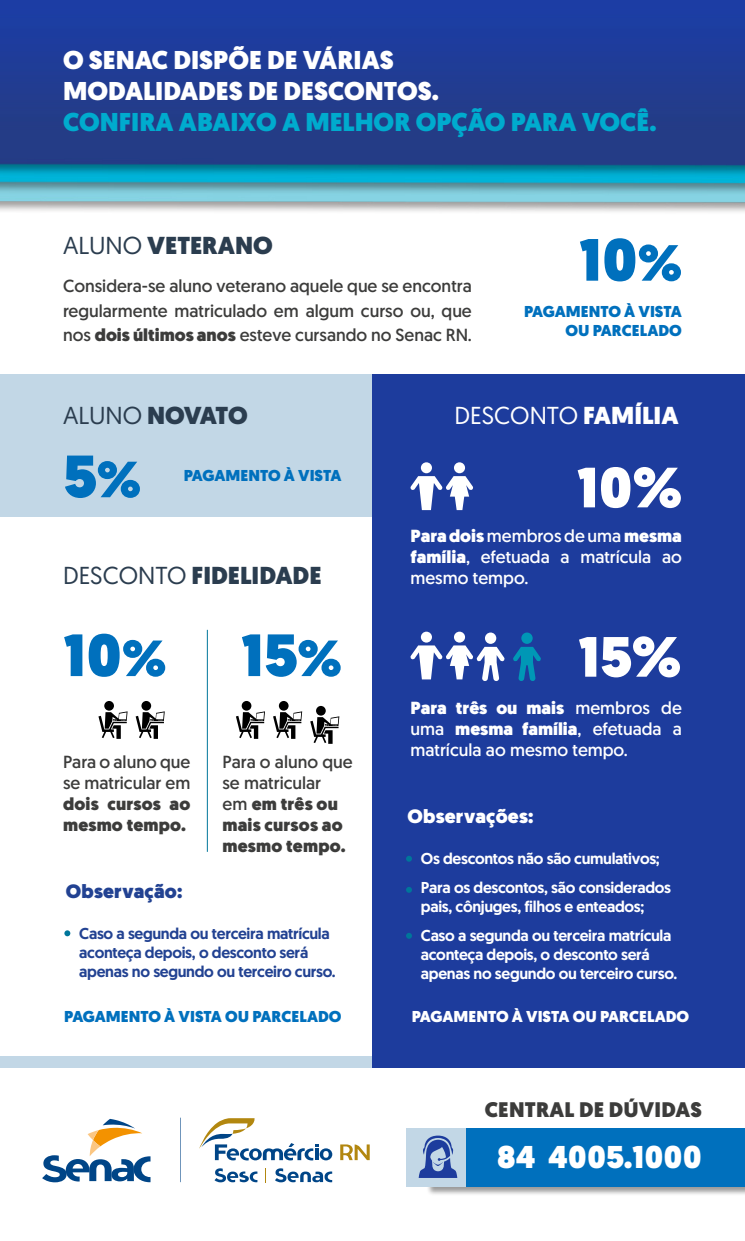
<style>
.page{position:relative;width:745px;height:1241px;background:#fff}
.page>*{position:absolute;margin:0;border:0;box-sizing:border-box;transform-origin:0 0}
.t1{font:900 59.5px "Geomanist";color:#0070bd}
.t2{font:900 56.52px "Geomanist";color:#fff}
.t3{font:900 31.5px "Geomanist";color:#fff}
.t4{font:900 25.72px/31px "Geomanist";color:#fff}
.t5{font:900 25.72px "Geomanist";color:#00abce}
.t6{font:900 24.5px "Geomanist";color:#2b3d4f}
.t7{font:24.5px "Geomanist";color:#fff}
.t8{font:900 21px "Geomanist";letter-spacing:.01em;color:#3c3c3b}
.t9{font:900 19.25px "Geomanist";letter-spacing:.01em;color:#fff}
.t10{font:900 19.25px "Geomanist";letter-spacing:.01em;color:#224292}
.t11{font:17.5px/24.5px "Geomanist";color:#3c3c3b;text-align:justify}
.t12{font:17.5px/21px "Geomanist";color:#fff;text-align:justify}
.t13{font:900 17.5px/21px "Geomanist";letter-spacing:.01em;color:#3c3c3b}
.t14{font:500 15.75px/28.9px "Geomanist";letter-spacing:-.02em;color:#fff}
.t15{font:500 15.75px/18.9px "Geomanist";letter-spacing:-.02em;color:#224292}
.t16{font:900 15.75px/18.9px "Geomanist";color:#0070bd;text-align:right}
.t17{font:900 15.75px "Geomanist";color:#fff}
.s1{font-weight:400}
.s2{font-size:50.75px}
.s3{font-weight:900}
</style>
<div class="page">
<div style="left:0;top:374px;width:372px;height:142px;background:#c2d7e6"></div>
<div style="left:0;top:1056px;width:744px;height:11px;background:#c2d7e6"></div>
<div style="left:372px;top:374px;width:372px;height:693px;background:#1d3c9d"></div>
<img style="left:0;top:0;width:744px;height:212px">
<div style="left:420px;top:462px;width:11px;height:11px;background:#fff;border-radius:50%"></div>
<div style="left:453px;top:462px;width:12px;height:11px;background:#fff;border-radius:50%"></div>
<svg style="left:410px;top:476px;width:63px;height:34px"></svg>
<div style="left:420px;top:631px;width:11px;height:11px;background:#fff;border-radius:50%"></div>
<svg style="left:453px;top:631px;width:12px;height:11px"></svg>
<div style="left:484px;top:632px;width:12px;height:11px;background:#fff;border-radius:50%"></div>
<svg style="left:410px;top:645px;width:94px;height:36px"></svg>
<div style="left:521px;top:632px;width:11px;height:11px;background:#0097b6;border-radius:50%"></div>
<svg style="left:513px;top:646px;width:28px;height:35px"></svg>
<hr style="left:207px;top:629px;width:1px;height:222px;background:#00769a">
<svg style="left:241px;top:700px;width:10px;height:10px"></svg>
<svg style="left:236px;top:711px;width:29px;height:27px"></svg>
<div style="left:104px;top:700px;width:10px;height:10px;background:#000;border-radius:50%"></div>
<svg style="left:98px;top:711px;width:29px;height:27px"></svg>
<div style="left:279px;top:700px;width:9px;height:10px;background:#000;border-radius:50%"></div>
<svg style="left:273px;top:711px;width:29px;height:27px"></svg>
<svg style="left:141px;top:700px;width:10px;height:10px"></svg>
<svg style="left:135px;top:711px;width:30px;height:27px"></svg>
<div style="left:316px;top:705px;width:9px;height:10px;background:#000;border-radius:50%"></div>
<svg style="left:310px;top:716px;width:29px;height:27px"></svg>
<svg style="left:406px;top:856px;width:5px;height:5px"></svg>
<svg style="left:406px;top:933px;width:5px;height:5px"></svg>
<svg style="left:406px;top:887px;width:5px;height:5px"></svg>
<svg style="left:64px;top:930px;width:6px;height:6px"></svg>
<svg style="left:42px;top:1118px;width:108px;height:64px"></svg>
<svg style="left:265px;top:1168px;width:1px;height:13px"></svg>
<svg style="left:214px;top:1168px;width:43px;height:14px"></svg>
<svg style="left:275px;top:1168px;width:57px;height:14px"></svg>
<svg style="left:199px;top:1118px;width:133px;height:42px"></svg>
<svg style="left:340px;top:1144px;width:29px;height:15px"></svg>
<svg style="left:180px;top:1117px;width:1px;height:64px"></svg>
<div style="left:426px;top:1127px;width:318px;height:68px;background:#000;opacity:.4"></div>
<div style="left:421px;top:1127px;width:323px;height:59px;background:#0070bd"></div>
<div style="left:406px;top:1127px;width:59px;height:59px;background:#c2d7e6"></div>
<svg style="left:418px;top:1135px;width:39px;height:42px"></svg>
<h3 class="t4" style="left:63px;top:44px;width:377px">O SENAC DISPÕE DE VÁRIAS<br>MODALIDADES DE DESCONTOS.</h3>
<h3 class="t5" style="left:63px;top:104px;width:594px">CONFIRA ABAIXO A MELHOR OPÇÃO PARA VOCÊ.</h3>
<h3 class="t6" style="left:63px;top:229px;width:211px"><span class="s1">ALUNO</span> VETERANO</h3>
<h1 class="t1" style="left:579px;top:219px;width:104px">10<span class="s2">%</span></h1>
<p class="t16" style="left:524px;top:302px;width:159px">PAGAMENTO À VISTA<br>OU PARCELADO</p>
<p class="t11" style="left:63px;top:273px;width:410px">Considera-se aluno veterano aquele que se encontra regularmente matriculado em algum curso ou, que nos <span class="s3">dois últimos anos</span> esteve cursando no Senac RN.</p>
<h3 class="t6" style="left:63px;top:398px;width:186px"><span class="s1">ALUNO</span> NOVATO</h3>
<h1 class="t1" style="left:63px;top:436px;width:79px">5<span class="s2">%</span></h1>
<p class="t16" style="left:184px;top:466px;width:159px">PAGAMENTO À VISTA</p>
<h3 class="t6" style="left:63px;top:558px;width:260px"><span class="s1">DESCONTO</span> FIDELIDADE</h3>
<h1 class="t1" style="left:64px;top:614px;width:104px">10<span class="s2">%</span></h1>
<h1 class="t1" style="left:241px;top:614px;width:102px">15<span class="s2">%</span></h1>
<p class="t11" style="left:63px;top:750px;width:129px;line-height:21px">Para o aluno que se matricular em</p>
<p class="t13" style="left:63px;top:793px;width:129px">dois cursos ao mesmo tempo.</p>
<p class="t13" style="left:222px;top:751px;width:131px"><span class="s1">Para o aluno que se matricular<br>em</span> em três ou mais cursos ao mesmo tempo.</p>
<p class="t10" style="left:66px;top:878px;width:118px">Observação:</p>
<p class="t15" style="left:79px;top:923px;width:258px">Caso a segunda ou terceira matrícula aconteça depois, o desconto será apenas no segundo ou terceiro curso.</p>
<p class="t16" style="left:64px;top:1007px;width:279px">PAGAMENTO À VISTA OU PARCELADO</p>
<h3 class="t7" style="left:454px;top:399px;width:225px">DESCONTO <span class="s3">FAMÍLIA</span></h3>
<h2 class="t2" style="left:577px;top:449px;width:106px">10%</h2>
<p class="t12" style="left:410px;top:525px;width:273px"><span class="s3">Para dois</span> membros de uma <span class="s3">mesma família</span>, efetuada a matrícula ao mesmo tempo.</p>
<h2 class="t2" style="left:578px;top:618px;width:104px">15%</h2>
<p class="t12" style="left:410px;top:697px;width:273px"><span class="s3">Para três ou mais</span> membros de uma <span class="s3">mesma família</span>, efetuada a matrícula ao mesmo tempo.</p>
<p class="t9" style="left:407px;top:803px;width:127px">Observações:</p>
<p class="t14" style="left:420px;top:844px;width:251px">Os descontos não são cumulativos;<br>Para os descontos, são considerados</p>
<p class="t14" style="left:420px;top:891px;width:252px">pais, cônjuges, filhos e enteados;<br>Caso a segunda ou terceira matrícula</p>
<p class="t14" style="left:420px;top:944px;width:258px;line-height:18.9px">aconteça depois, o desconto será apenas no segundo ou terceiro curso.</p>
<p class="t17" style="left:411px;top:1005px;width:279px">PAGAMENTO À VISTA OU PARCELADO</p>
<h3 class="t8" style="left:484px;top:1094px;width:219px">CENTRAL DE DÚVIDAS</h3>
<h3 class="t3" style="left:497px;top:1135px;width:206px">84 4005.1000</h3>
</div>
